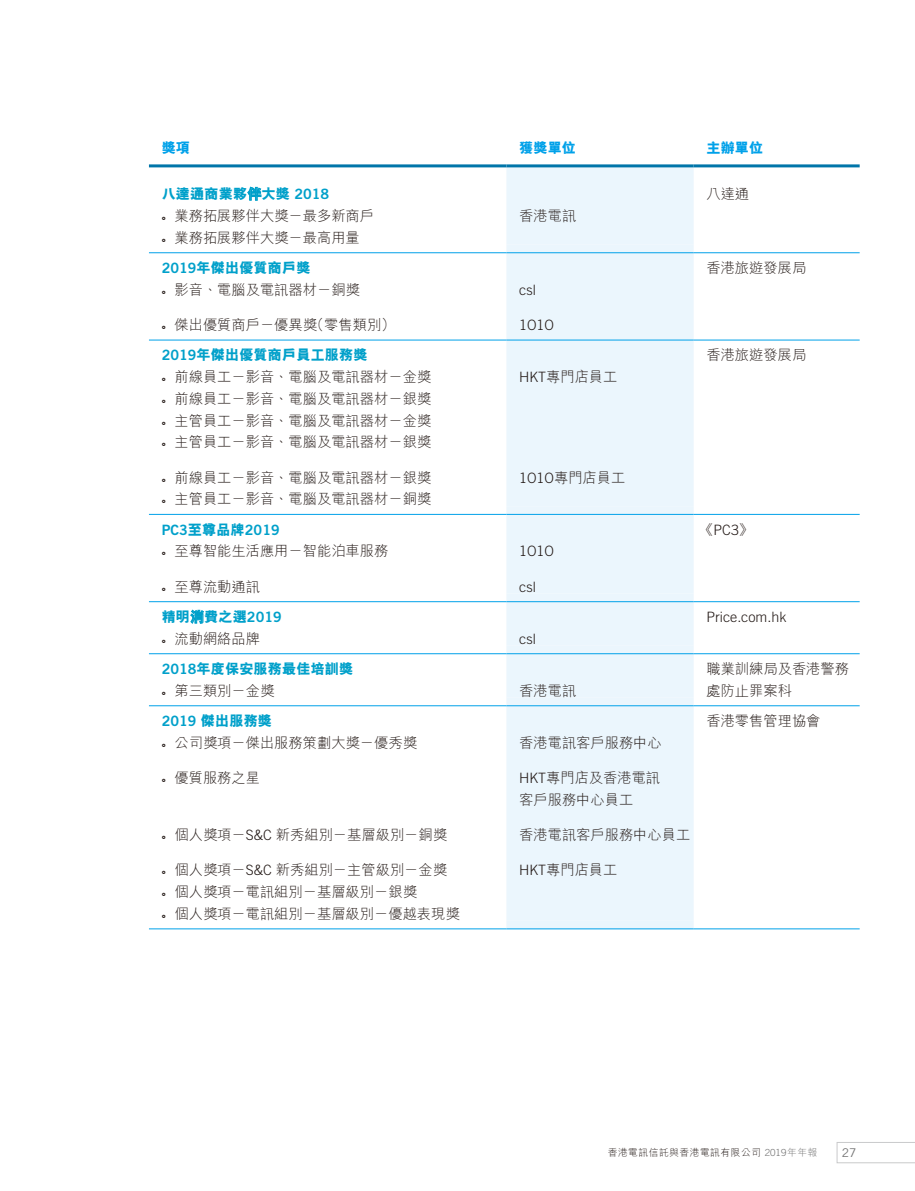
<style>
.page{position:relative;width:915px;height:1191px;background:#fff}
.page>*{position:absolute;margin:0;border:0;box-sizing:border-box;transform-origin:0 0}
.t1{font:300 14.25px/21.8px "M Hei HK";color:#231916}
.t2{font:800 14.25px "M Hei HK";color:#00a0ca}
.t3{font:300 14.25px "Trade Gothic LT Std";color:#231916}
.t4{font:14.25px "Trade Gothic LT Std Bd 2";color:#00a0ca}
.t5{font:800 14.25px "M Hei HK";color:#00a1e9}
.t6{font:12px "Trade Gothic LT Std";color:#727272}
.t7{font:300 9.75px "M Hei HK";letter-spacing:.05em;color:#231916}
.s1{font-family:"C Hei 2 HK"}
.s2{font-family:"Trade Gothic LT Std Bd 2";font-weight:400}
.s3{font-family:"Trade Gothic LT Std Bd 2";font-weight:400;color:#00a0ca}
.s4{font-weight:800;color:#00a0ca}
.s5{font-family:"Trade Gothic LT Std"}
.s6{font-family:"M Hei HK";font-weight:800}
.s7{font-family:"M Hei HK"}
.s8{font-family:"C Hei 2 HK";font-size:13.95px}
.s9{font-family:"Trade Gothic LT Std";color:#727272}
.s10{color:#727272}
</style>
<div class="page">
<svg style="left:836px;top:1142px;width:78px;height:21px"></svg>
<div style="left:506px;top:167px;width:187px;height:78px;background:#ebf6fd"></div>
<div style="left:506px;top:245px;width:187px;height:683px;background:#ebf6fd"></div>
<div style="left:506px;top:506px;width:187px;height:147px;background:#ebf6fd"></div>
<hr style="left:149px;top:164px;width:357px;height:3px;background:#0075a9">
<hr style="left:506px;top:164px;width:187px;height:3px;background:#0075a9">
<hr style="left:693px;top:164px;width:166px;height:3px;background:#0075a9">
<svg style="left:247px;top:187px;width:14px;height:13px"></svg>
<hr style="left:149px;top:252px;width:357px;height:1px;background:#00a1e9">
<hr style="left:506px;top:252px;width:187px;height:1px;background:#00a1e9">
<hr style="left:693px;top:252px;width:166px;height:1px;background:#00a1e9">
<hr style="left:149px;top:340px;width:357px;height:1px;background:#00a1e9">
<hr style="left:506px;top:340px;width:187px;height:1px;background:#00a1e9">
<hr style="left:693px;top:340px;width:166px;height:1px;background:#00a1e9">
<hr style="left:149px;top:514px;width:357px;height:1px;background:#00a1e9">
<hr style="left:506px;top:514px;width:187px;height:1px;background:#00a1e9">
<hr style="left:693px;top:514px;width:166px;height:1px;background:#00a1e9">
<hr style="left:149px;top:601px;width:357px;height:1px;background:#00a1e9">
<hr style="left:506px;top:601px;width:187px;height:1px;background:#00a1e9">
<hr style="left:693px;top:601px;width:166px;height:1px;background:#00a1e9">
<svg style="left:190px;top:610px;width:14px;height:13px"></svg>
<hr style="left:149px;top:653px;width:357px;height:1px;background:#00a1e9">
<hr style="left:506px;top:653px;width:187px;height:1px;background:#00a1e9">
<hr style="left:693px;top:653px;width:166px;height:1px;background:#00a1e9">
<hr style="left:149px;top:705px;width:357px;height:1px;background:#00a1e9">
<hr style="left:506px;top:705px;width:187px;height:1px;background:#00a1e9">
<hr style="left:693px;top:705px;width:166px;height:1px;background:#00a1e9">
<hr style="left:149px;top:928px;width:357px;height:1px;background:#00a1e9">
<hr style="left:506px;top:928px;width:187px;height:1px;background:#00a1e9">
<hr style="left:693px;top:928px;width:166px;height:1px;background:#00a1e9">
<p class="t5" style="left:162px;top:138px;width:30px">獎項</p>
<p class="t5" style="left:519px;top:138px;width:58px">獲獎單位</p>
<p class="t5" style="left:706px;top:138px;width:58px">主辦單位</p>
<p class="t2" style="left:162px;top:184px;width:169px">八達通商業夥<span class="s1">伴</span>大獎 <span class="s2">2018</span></p>
<p class="t1" style="left:706px;top:183px;width:44px">八達通</p>
<p class="t1" style="left:174px;top:204px;width:201px">業務拓展夥伴大獎－最多新商戶</p>
<p class="t1" style="left:519px;top:204px;width:58px">香港電訊</p>
<p class="t1" style="left:162px;top:222px;width:200px;line-height:30.3px;text-indent:13px">業務拓展夥伴大獎－最高用量<br><span class="s3">2019</span><span class="s4">年傑出優質商戶獎</span></p>
<p class="t1" style="left:706px;top:256px;width:101px">香港旅遊發展局</p>
<p class="t1" style="left:174px;top:278px;width:187px">影音、電腦及電訊器材－銅獎</p>
<p class="t3" style="left:519px;top:281px;width:18px">csl</p>
<p class="t1" style="left:174px;top:313px;width:222px">傑出優質商戶－優異獎（零售類別）</p>
<p class="t3" style="left:519px;top:316px;width:36px">1O1O</p>
<p class="t2" style="left:162px;top:345px;width:207px"><span class="s2">2019</span>年傑出優質商戶員工服務獎</p>
<p class="t1" style="left:706px;top:344px;width:101px">香港旅遊發展局</p>
<p class="t1" style="left:174px;top:365px;width:258px">前線員工－影音、電腦及電訊器材－金獎</p>
<p class="t1" style="left:519px;top:365px;width:100px"><span class="s5">HKT</span>專門店員工</p>
<p class="t1" style="left:174px;top:387px;width:258px;text-align:justify">前線員工－影音、電腦及電訊器材－銀獎主管員工－影音、電腦及電訊器材－金獎主管員工－影音、電腦及電訊器材－銀獎</p>
<p class="t1" style="left:174px;top:466px;width:258px">前線員工－影音、電腦及電訊器材－銀獎</p>
<p class="t1" style="left:519px;top:466px;width:108px"><span class="s5">1O1O</span>專門店員工</p>
<p class="t1" style="left:174px;top:488px;width:258px">主管員工－影音、電腦及電訊器材－銅獎</p>
<p class="t4" style="left:162px;top:521px;width:119px">PC3<span class="s6">至尊品牌</span>2019</p>
<p class="t3" style="left:699px;top:521px;width:55px"><span class="s7">《</span>PC3<span class="s7">》</span></p>
<p class="t1" style="left:174px;top:540px;width:215px">至尊智能生活應用－智能泊車服務</p>
<p class="t3" style="left:519px;top:543px;width:36px">1O1O</p>
<p class="t1" style="left:174px;top:575px;width:87px">至尊流動通訊</p>
<p class="t3" style="left:519px;top:578px;width:18px">csl</p>
<p class="t2" style="left:162px;top:607px;width:122px">精明<span class="s8">消</span>費之選<span class="s2">2019</span></p>
<p class="t3" style="left:706px;top:608px;width:81px">Price.com.hk</p>
<p class="t1" style="left:174px;top:627px;width:87px">流動網絡品牌</p>
<p class="t3" style="left:519px;top:630px;width:18px">csl</p>
<p class="t2" style="left:162px;top:659px;width:193px"><span class="s2">2018</span>年度保安服務最佳培訓獎</p>
<p class="t1" style="left:706px;top:657px;width:144px">職業訓練局及香港警務</p>
<p class="t1" style="left:174px;top:679px;width:101px">第三類別－金獎</p>
<p class="t1" style="left:519px;top:679px;width:58px">香港電訊</p>
<p class="t1" style="left:706px;top:679px;width:87px">處防止罪案科</p>
<p class="t2" style="left:162px;top:711px;width:112px"><span class="s2">2019</span> 傑出服務獎</p>
<p class="t1" style="left:706px;top:709px;width:115px">香港零售管理協會</p>
<p class="t1" style="left:174px;top:731px;width:244px">公司獎項－傑出服務策劃大獎－優秀獎</p>
<p class="t1" style="left:519px;top:731px;width:144px">香港電訊客戶服務中心</p>
<p class="t1" style="left:174px;top:766px;width:87px">優質服務之星</p>
<p class="t1" style="left:519px;top:766px;width:142px"><span class="s5">HKT</span>專門店及香港電訊客戶服務中心員工</p>
<p class="t1" style="left:174px;top:823px;width:274px">個人獎項－<span class="s5">S&amp;C</span> 新秀組別－基層級別－銅獎</p>
<p class="t1" style="left:519px;top:823px;width:172px">香港電訊客戶服務中心員工</p>
<p class="t1" style="left:174px;top:858px;width:274px">個人獎項－<span class="s5">S&amp;C</span> 新秀組別－主管級別－金獎</p>
<p class="t1" style="left:519px;top:858px;width:100px"><span class="s5">HKT</span>專門店員工</p>
<p class="t1" style="left:174px;top:880px;width:286px">個人獎項－電訊組別－基層級別－銀獎<br>個人獎項－電訊組別－基層級別－優越表現獎</p>
<p class="t7" style="left:607px;top:1145px;width:211px">香港電訊信託與香港電訊有限公司 <span class="s9">2019</span> <span class="s10">年年報</span></p>
<p class="t6" style="left:841px;top:1145px;width:16px">27</p>
</div>
